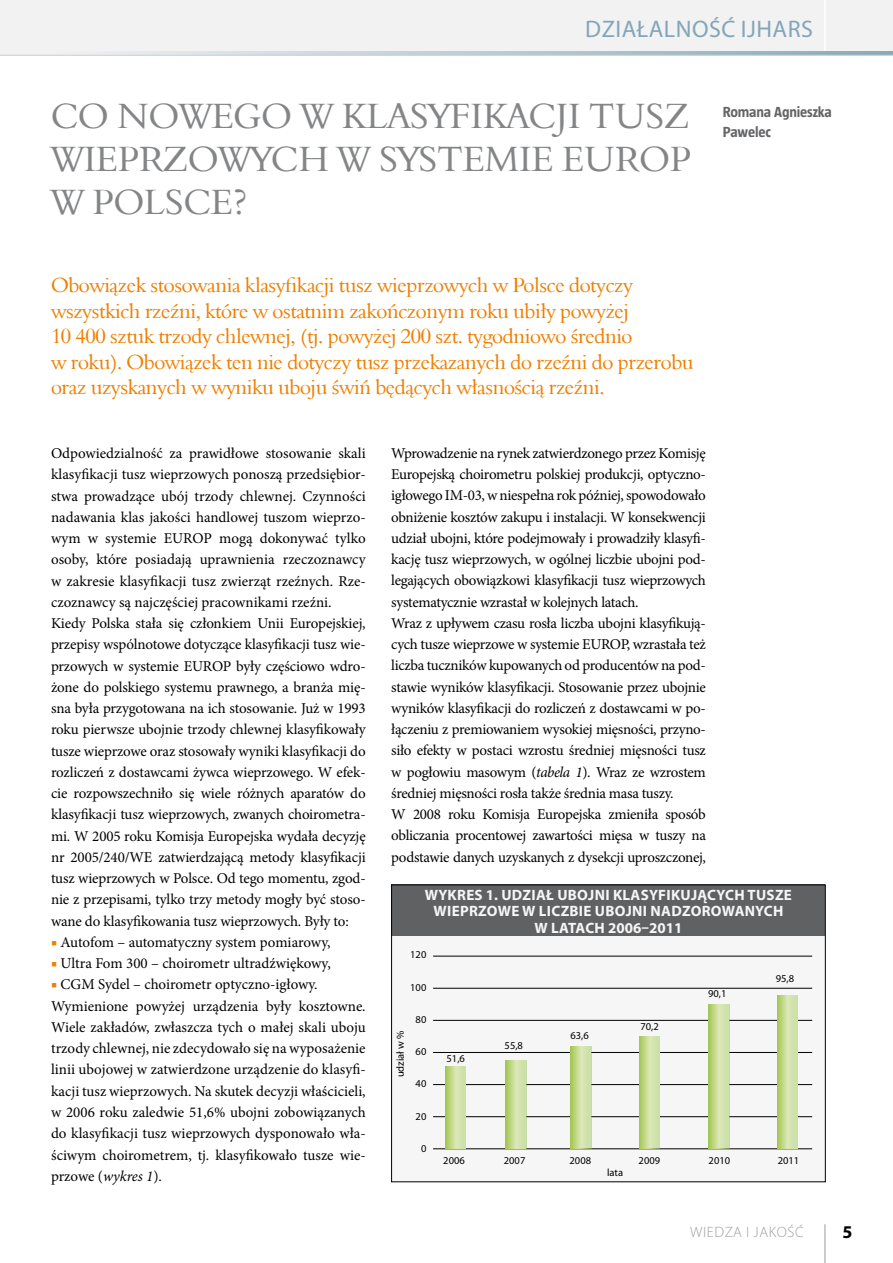
<style>
.page{position:relative;width:893px;height:1263px;background:#fff}
.page>*{position:absolute;margin:0;border:0;box-sizing:border-box;transform-origin:0 0}
.t1{font:36px/43.2px "Aldine 401 EU";letter-spacing:-.005em;color:#848587}
.t2{font:24px "Myriad Pro";letter-spacing:.02em;color:#82a6b7}
.t3{font:21px/25.5px "Aldine 401 EU";letter-spacing:-.02em;color:#ee7f00}
.t4{font:700 18px "Myriad Pro";color:#000}
.t5{font:15px/21.3px "Minion Pro";letter-spacing:-.01em;color:#000}
.t6{font:700 15px/16.5px "Myriad Pro";letter-spacing:.02em;color:#fff;text-align:center}
.t7{font:700 15px/19.5px "Taz CE";letter-spacing:-.01em;color:#646567}
.t8{font:300 15px "Myriad Pro";letter-spacing:.04em;color:#9c9d9f}
.t9{font:10.5px "Myriad Pro";color:#000}
.s1{color:#ee7f00}
.s2{font-style:italic}
</style>
<div class="page">
<div style="left:0;top:0;width:893px;height:55px;background:#f2f2f3"></div>
<hr style="left:824px;top:0;width:2px;height:51px;background:#fff">
<hr style="left:825px;top:1224px;width:1px;height:39px;background:#9c9d9f">
<svg style="left:62px;top:51px;width:831px;height:4px;background:#bcccd5"></svg>
<hr style="left:0;top:55px;width:893px;height:1px;background:#cfd0d2">
<div style="left:392px;top:885px;width:433px;height:297px;background:#f6f6f6"></div>
<div style="left:392px;top:885px;width:433px;height:51px;background:#646567"></div>
<hr style="left:433px;top:1148px;width:379px;height:1px;background:#000">
<hr style="left:433px;top:988px;width:379px;height:1px;background:#000">
<hr style="left:433px;top:1020px;width:379px;height:1px;background:#000">
<hr style="left:433px;top:1052px;width:379px;height:1px;background:#000">
<hr style="left:433px;top:1084px;width:379px;height:1px;background:#000">
<hr style="left:433px;top:1116px;width:379px;height:1px;background:#000">
<svg style="left:445px;top:1066px;width:21px;height:82px;background:#c7dc97"></svg>
<svg style="left:506px;top:1060px;width:20px;height:88px;background:#c9dd99"></svg>
<svg style="left:571px;top:1046px;width:20px;height:102px;background:#c9dd99"></svg>
<svg style="left:639px;top:1036px;width:21px;height:112px;background:#c8dc97"></svg>
<svg style="left:708px;top:1004px;width:21px;height:144px;background:#c7dc96"></svg>
<svg style="left:777px;top:995px;width:21px;height:153px;background:#c8dc98"></svg>
<hr style="left:433px;top:956px;width:379px;height:1px;background:#000">
<h2 class="t2" style="left:585px;top:14px;width:229px">DZIAŁALNOŚĆ IJHARS</h2>
<h1 class="t1" style="left:51px;top:94px;width:640px">Co noweg o w klasyfikacji tus z wieprzowych w sys temie EUROP<br>w Pols ce?</h1>
<p class="t7" style="left:723px;top:102px;width:110px">Romana Agnieszka<br>Pawelec</p>
<p class="t3" style="left:51px;top:272px;width:644px">Obowiązek stosowania klasyfikacji tusz wieprzowych w Polsce dotyczy wszystkich rzeźni, które w ostatnim zakończonym roku ubiły powyżej<br>10 400 sztuk trzody chlewnej, (tj. powyżej 200 szt. tygodniowo średnio<br>w roku). Obowiązek ten nie dotyczy tusz przekazanych do rzeźni do przerobu oraz uzyskanych w wyniku uboju świń będących własnością rzeźni.</p>
<p class="t5" style="left:51px;top:443px;width:316px">Odpowiedzialność za prawidłowe stosowanie skali klasyfikacji tusz wieprzowych ponoszą przedsiębior&shy;stwa prowadzące ubój trzody chlewnej. Czynności nadawania klas jakości handlowej tuszom wieprzo&shy;wym w systemie EUROP mogą dokonywać tylko osoby, które posiadają uprawnienia rzeczoznawcy w zakresie klasyfikacji tusz zwierząt rzeźnych. Rze&shy;czoznawcy są najczęściej pracownikami rzeźni.<br>Kiedy Polska stała się członkiem Unii Europejskiej, przepisy wspólnotowe dotyczące klasyfikacji tusz wie&shy;przowych w systemie EUROP były częściowo wdro&shy;żone do polskiego systemu prawnego, a branża mię&shy;sna była przygotowana na ich stosowanie. Już w 1993 roku pierwsze ubojnie trzody chlewnej klasyfikowały tusze wieprzowe oraz stosowały wyniki klasyfikacji do rozliczeń z dostawcami żywca wieprzowego. W efek&shy;cie rozpowszechniło się wiele różnych aparatów do klasyfikacji tusz wieprzowych, zwanych choirometra&shy;mi. W 2005 roku Komisja Europejska wydała decyzję nr 2005/240/WE zatwierdzającą metody klasyfikacji tusz wieprzowych w Polsce. Od tego momentu, zgod&shy;nie z przepisami, tylko trzy metody mogły być stoso&shy;wane do klasyfikowania tusz wieprzowych. Były to:</p>
<p class="t5" style="left:51px;top:931px;width:281px"><span class="s1">■</span> Autofom – automatyczny system pomiarowy,</p>
<p class="t5" style="left:51px;top:953px;width:281px"><span class="s1">■</span> Ultra Fom 300 – choirometr ultradźwiękowy,</p>
<p class="t5" style="left:51px;top:974px;width:316px"><span class="s1">■</span> CGM Sydel – choirometr optyczno-igłowy.<br>Wymienione powyżej urządzenia były kosztowne.<br>Wiele zakładów, zwłaszcza tych o małej skali uboju trzody chlewnej, nie zdecydowało się na wyposażenie linii ubojowej w zatwierdzone urządzenie do klasyfi&shy;kacji tusz wieprzowych. Na skutek decyzji właścicieli, w 2006 roku zaledwie 51,6% ubojni zobowiązanych do klasyfikacji tusz wieprzowych dysponowało wła&shy;ściwym choirometrem, tj. klasyfikowało tusze wie&shy;przowe (<span class="s2">wykres 1</span>).</p>
<p class="t5" style="left:391px;top:442px;width:316px">Wprowadzenie na rynek zatwierdzonego przez Komisję Europejską choirometru polskiej produkcji, optyczno&shy;igłowego IM-03, w niespełna rok później, spowodowało obniżenie kosztów zakupu i instalacji. W konsekwencji udział ubojni, które podejmowały i prowadziły klasyfi&shy;kację tusz wieprzowych, w ogólnej liczbie ubojni pod&shy;legających obowiązkowi klasyfikacji tusz wieprzowych systematycznie wzrastał w kolejnych latach.<br>Wraz z upływem czasu rosła liczba ubojni klasyfikują&shy;cych tusze wieprzowe w systemie EUROP, wzrastała też liczba tuczników kupowanych od producentów na pod&shy;stawie wyników klasyfikacji. Stosowanie przez ubojnie wyników klasyfikacji do rozliczeń z dostawcami w po&shy;łączeniu z premiowaniem wysokiej mięsności, przyno&shy;siło efekty w postaci wzrostu średniej mięsności tusz w pogłowiu masowym (<span class="s2">tabela 1</span>). Wraz ze wzrostem średniej mięsności rosła także średnia masa tuszy.<br>W 2008 roku Komisja Europejska zmieniła sposób obliczania procentowej zawartości mięsa w tuszy na podstawie danych uzyskanych z dysekcji uproszczonej,</p>
<p class="t6" style="left:425px;top:886px;width:369px">WYKRES 1. UDZIAŁ UBOJNI KLASYFIKUJĄCYCH TUSZE<br>WIEPRZOWE W LICZBIE UBOJNI NADZOROWANYCH<br>W LATACH 2006–2011</p>
<p class="t9" style="left:410px;top:948px;width:18px">120</p>
<p class="t9" style="left:410px;top:980px;width:18px">100</p>
<p class="t9" style="left:416px;top:1013px;width:12px">80</p>
<p class="t9" style="left:416px;top:1045px;width:12px">60</p>
<p class="t9" style="left:416px;top:1077px;width:12px">40</p>
<p class="t9" style="left:416px;top:1109px;width:12px">20</p>
<p class="t9" style="left:421px;top:1142px;width:7px">0</p>
<p class="t9" style="left:394px;top:1077px;width:48px;rotate:-90deg">udział w %</p>
<p class="t9" style="left:447px;top:1052px;width:20px">51,6</p>
<p class="t9" style="left:443px;top:1154px;width:23px">2006</p>
<p class="t9" style="left:505px;top:1039px;width:20px">55,8</p>
<p class="t9" style="left:570px;top:1029px;width:20px">63,6</p>
<p class="t9" style="left:640px;top:1020px;width:20px">70,2</p>
<p class="t9" style="left:708px;top:987px;width:20px">90,1</p>
<p class="t9" style="left:776px;top:972px;width:20px">95,8</p>
<p class="t9" style="left:504px;top:1154px;width:23px">2007</p>
<p class="t9" style="left:570px;top:1154px;width:23px">2008</p>
<p class="t9" style="left:639px;top:1154px;width:23px">2009</p>
<p class="t9" style="left:709px;top:1154px;width:23px">2010</p>
<p class="t9" style="left:778px;top:1154px;width:23px">2011</p>
<p class="t9" style="left:607px;top:1166px;width:18px">lata</p>
<p class="t8" style="left:690px;top:1223px;width:115px">WIEDZA I JAKOŚĆ</p>
<p class="t4" style="left:843px;top:1220px;width:11px">5</p>
</div>
